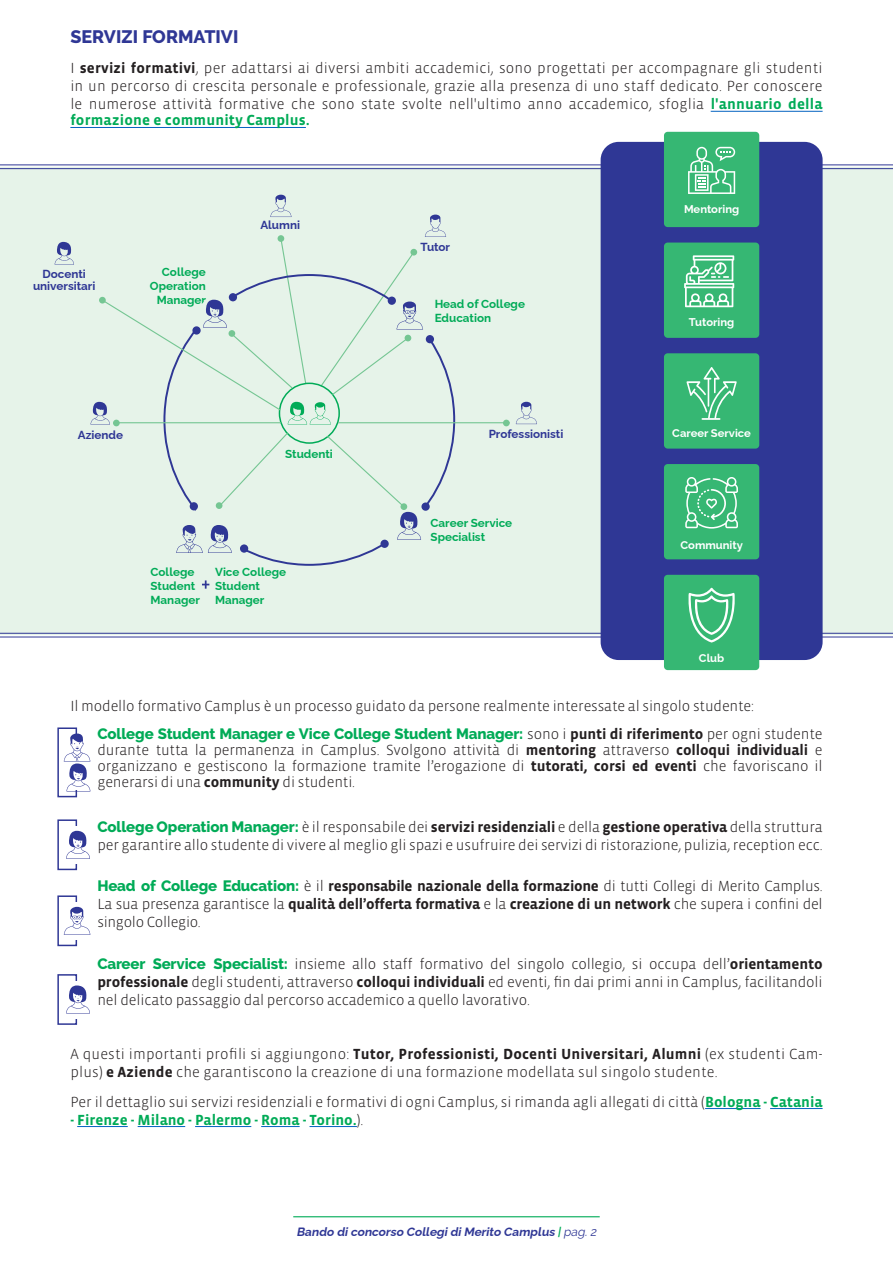
<style>
.page{position:relative;width:893px;height:1263px;background:#fff}
.page>*{position:absolute;margin:0;border:0;box-sizing:border-box;transform-origin:0 0}
.t1{font:800 18px "Raleway";color:#2f3795}
.t2{font:300 15px/18px "Vista Sans OT";letter-spacing:-.01em;color:#231f20;text-align:justify}
.t3{font:300 15px/18px "Vista Sans OT";letter-spacing:.01em;color:#231f20}
.t4{font:700 15px "Vista Sans OT";color:#00ab57}
.t5{font:italic 700 12px "Raleway";color:#2f3795}
.t6{font:700 11.7px "Raleway";color:#00ab57}
.t7{font:700 11.7px "Raleway";color:#2f3795}
.t8{font:700 11.25px "Raleway";color:#fff}
.s1{font-weight:700}
.s2{font-weight:700;color:#00ab57}
.s3{font-family:"Raleway";font-weight:800;color:#00ab57}
.s4{font-weight:300;color:#231f20}
.s5{font-family:"Vista Sans OT";color:#00ab57}
.s6{font-weight:400}
</style>
<div class="page">
<hr style="left:711px;top:111px;width:112px;height:1px;background:#0563c1">
<hr style="left:70px;top:127px;width:236px;height:1px;background:#0563c1">
<hr style="left:705px;top:1108px;width:56px;height:1px;background:#0563c1">
<hr style="left:770px;top:1108px;width:53px;height:1px;background:#0563c1">
<hr style="left:77px;top:1126px;width:51px;height:1px;background:#0563c1">
<hr style="left:138px;top:1126px;width:47px;height:1px;background:#0563c1">
<hr style="left:195px;top:1126px;width:56px;height:1px;background:#0563c1">
<hr style="left:261px;top:1126px;width:39px;height:1px;background:#0563c1">
<hr style="left:310px;top:1126px;width:47px;height:1px;background:#0563c1">
<div style="left:0;top:168px;width:893px;height:466px;background:#e6f3e9"></div>
<div style="left:601px;top:142px;width:222px;height:518px;background:#2f3795;border-radius:18px"></div>
<div style="left:664px;top:132px;width:95px;height:95px;background:#36b773;border-radius:4px"></div>
<div style="left:664px;top:243px;width:95px;height:95px;background:#36b773;border-radius:4px"></div>
<div style="left:664px;top:353px;width:95px;height:96px;background:#36b773;border-radius:4px"></div>
<div style="left:664px;top:464px;width:95px;height:95px;background:#36b773;border-radius:4px"></div>
<div style="left:664px;top:575px;width:95px;height:95px;background:#36b773;border-radius:4px"></div>
<svg style="left:685px;top:477px;width:53px;height:52px"></svg>
<svg style="left:688px;top:588px;width:47px;height:54px"></svg>
<svg style="left:686px;top:367px;width:51px;height:53px"></svg>
<svg style="left:684px;top:255px;width:50px;height:52px"></svg>
<svg style="left:688px;top:147px;width:47px;height:47px"></svg>
<div style="left:57px;top:727px;width:20px;height:70px;border:2px solid #2f3795"></div>
<div style="left:57px;top:974px;width:20px;height:51px;border:2px solid #2f3795"></div>
<div style="left:64px;top:981px;width:26px;height:37px;background:#fff"></div>
<svg style="left:66px;top:985px;width:24px;height:28px"></svg>
<div style="left:57px;top:895px;width:20px;height:51px;border:2px solid #2f3795"></div>
<div style="left:64px;top:902px;width:26px;height:37px;background:#fff"></div>
<svg style="left:64px;top:907px;width:26px;height:28px"></svg>
<hr style="left:293px;top:1216px;width:307px;height:1px;background:#00ab57">
<div style="left:190px;top:499px;width:58px;height:58px;background:#e6f3e9;border-radius:50%"></div>
<div style="left:380px;top:503px;width:55px;height:54px;background:#e6f3e9;border-radius:50%"></div>
<div style="left:279px;top:383px;width:60px;height:60px;background:#e6f3e9;border-radius:50%"></div>
<div style="left:190px;top:502px;width:8px;height:8px;background:#2f3795;border-radius:50%"></div>
<div style="left:240px;top:544px;width:8px;height:9px;background:#2f3795;border-radius:50%"></div>
<div style="left:380px;top:540px;width:9px;height:8px;background:#2f3795;border-radius:50%"></div>
<div style="left:421px;top:502px;width:9px;height:9px;background:#2f3795;border-radius:50%"></div>
<svg style="left:516px;top:402px;width:21px;height:22px"></svg>
<hr style="left:338px;top:422px;width:172px;height:1px;background:#75c693">
<div style="left:217px;top:431px;width:72px;height:78px;background:#e6f3e9"></div>
<div style="left:326px;top:435px;width:95px;height:105px;background:#e6f3e9"></div>
<div style="left:503px;top:420px;width:7px;height:6px;background:#75c693;border-radius:50%"></div>
<div style="left:113px;top:420px;width:7px;height:6px;background:#75c693;border-radius:50%"></div>
<div style="left:400px;top:503px;width:7px;height:7px;background:#75c693;border-radius:50%"></div>
<div style="left:216px;top:502px;width:6px;height:7px;background:#75c693;border-radius:50%"></div>
<svg style="left:55px;top:242px;width:19px;height:23px"></svg>
<div style="left:91px;top:195px;width:355px;height:230px;background:#e6f3e9"></div>
<svg style="left:176px;top:525px;width:56px;height:28px"></svg>
<div style="left:57px;top:819px;width:20px;height:51px;border:2px solid #2f3795"></div>
<div style="left:64px;top:826px;width:26px;height:37px;background:#fff"></div>
<svg style="left:66px;top:831px;width:24px;height:28px"></svg>
<svg style="left:64px;top:733px;width:26px;height:58px"></svg>
<svg style="left:202px;top:580px;width:7px;height:9px"></svg>
<p class="t1" style="left:70px;top:27px;width:170px">SERVIZI FORMATIVI</p>
<p class="t2" style="left:70px;top:60px;width:754px">I <span class="s1">servizi formativi</span>, per adattarsi ai diversi ambiti accademici, sono progettati per accompagnare gli studenti in un percorso di crescita personale e professionale, grazie alla presenza di uno staff dedicato. Per conoscere le numerose attività formative che sono state svolte nell'ultimo anno accademico, sfoglia <span class="s2">l'annuario della</span></p>
<p class="t4" style="left:70px;top:113px;width:241px">formazione e community Camplus.</p>
<p class="t7" style="left:43px;top:264px;width:45px">Docenti</p>
<p class="t7" style="left:33px;top:277px;width:64px">universitari</p>
<p class="t6" style="left:162px;top:262px;width:45px">College</p>
<p class="t6" style="left:150px;top:276px;width:57px">Operation</p>
<p class="t6" style="left:157px;top:290px;width:51px">Manager</p>
<p class="t7" style="left:260px;top:216px;width:41px">Alumni</p>
<p class="t7" style="left:420px;top:238px;width:31px">Tutor</p>
<p class="t6" style="left:435px;top:295px;width:92px">Head of College</p>
<p class="t6" style="left:435px;top:309px;width:58px">Education</p>
<p class="t7" style="left:78px;top:425px;width:47px">Aziende</p>
<p class="t7" style="left:489px;top:425px;width:76px">Professionisti</p>
<p class="t6" style="left:285px;top:445px;width:49px">Studenti</p>
<p class="t6" style="left:151px;top:562px;width:45px">College</p>
<p class="t6" style="left:151px;top:576px;width:46px">Student</p>
<p class="t6" style="left:151px;top:590px;width:51px">Manager</p>
<p class="t6" style="left:215px;top:562px;width:73px">Vice College</p>
<p class="t6" style="left:215px;top:576px;width:46px">Student</p>
<p class="t6" style="left:215px;top:590px;width:51px">Manager</p>
<p class="t6" style="left:431px;top:514px;width:83px">Career Service</p>
<p class="t6" style="left:431px;top:528px;width:56px">Specialist</p>
<p class="t8" style="left:684px;top:200px;width:57px">Mentoring</p>
<p class="t8" style="left:689px;top:313px;width:47px">Tutoring</p>
<p class="t8" style="left:672px;top:424px;width:80px">Career Service</p>
<p class="t8" style="left:681px;top:536px;width:64px">Community</p>
<p class="t8" style="left:699px;top:649px;width:27px">Club</p>
<p class="t2" style="left:70px;top:697px;width:685px">Il modello formativo Camplus è un processo guidato da persone realmente interessate al singolo studente:</p>
<p class="t2" style="left:97px;top:726px;width:727px;line-height:16.2px;text-indent:-27px"><span class="s3">• College Student Manager e Vice College Student Manager:</span> sono i <span class="s1">punti di riferimento</span> per ogni studente durante tutta la permanenza in Camplus. Svolgono attività di <span class="s1">mentoring</span> attraverso <span class="s1">colloqui individuali</span> e organizzano e gestiscono la formazione tramite l’erogazione di <span class="s1">tutorati, corsi ed eventi</span> che favoriscano il generarsi di una <span class="s1">community</span> di studenti.</p>
<p class="t2" style="left:70px;top:818px;width:754px;text-align:right"><span class="s3">• College Operation Manager:</span> è il responsabile dei <span class="s1">servizi residenziali</span> e della <span class="s1">gestione operativa</span> della struttura per garantire allo studente di vivere al meglio gli spazi e usufruire dei servizi di ristorazione, pulizia, reception ecc.</p>
<p class="t2" style="left:97px;top:877px;width:727px;text-indent:-27px"><span class="s3">• Head of College Education:</span> è il <span class="s1">responsabile nazionale della formazione</span> di tutti Collegi di Merito Camplus.<br>La sua presenza garantisce la <span class="s1">qualità dell’offerta formativa</span> e la <span class="s1">creazione di un network</span> che supera i confini del singolo Collegio.</p>
<p class="t2" style="left:97px;top:955px;width:727px;text-indent:-27px"><span class="s3">• Career Service Specialist:</span> insieme allo staff formativo del singolo collegio, si occupa dell’<span class="s1">orientamento professionale</span> degli studenti, attraverso <span class="s1">colloqui individuali</span> ed eventi, fin dai primi anni in Camplus, facilitandoli nel delicato passaggio dal percorso accademico a quello lavorativo.</p>
<p class="t3" style="left:70px;top:1045px;width:754px">A questi importanti profili si aggiungono: <span class="s1">Tutor, Professionisti, Docenti Universitari, Alumni</span> (ex studenti Cam&shy;plus) <span class="s1">e Aziende</span> che garantiscono la creazione di una formazione modellata sul singolo studente.</p>
<p class="t2" style="left:70px;top:1093px;width:754px">Per il dettaglio sui servizi residenziali e formativi di ogni Camplus, si rimanda agli allegati di città (<span class="s2">Bologna - Catania</span></p>
<p class="t4" style="left:70px;top:1112px;width:295px">- Firenze - Milano - Palermo - Roma - Torino.<span class="s4">).</span></p>
<p class="t5" style="left:296px;top:1222px;width:304px">Bando diconcorso CollegidiMerito Camplus <span class="s5">|</span> <span class="s6">pag.2</span></p>
</div>
